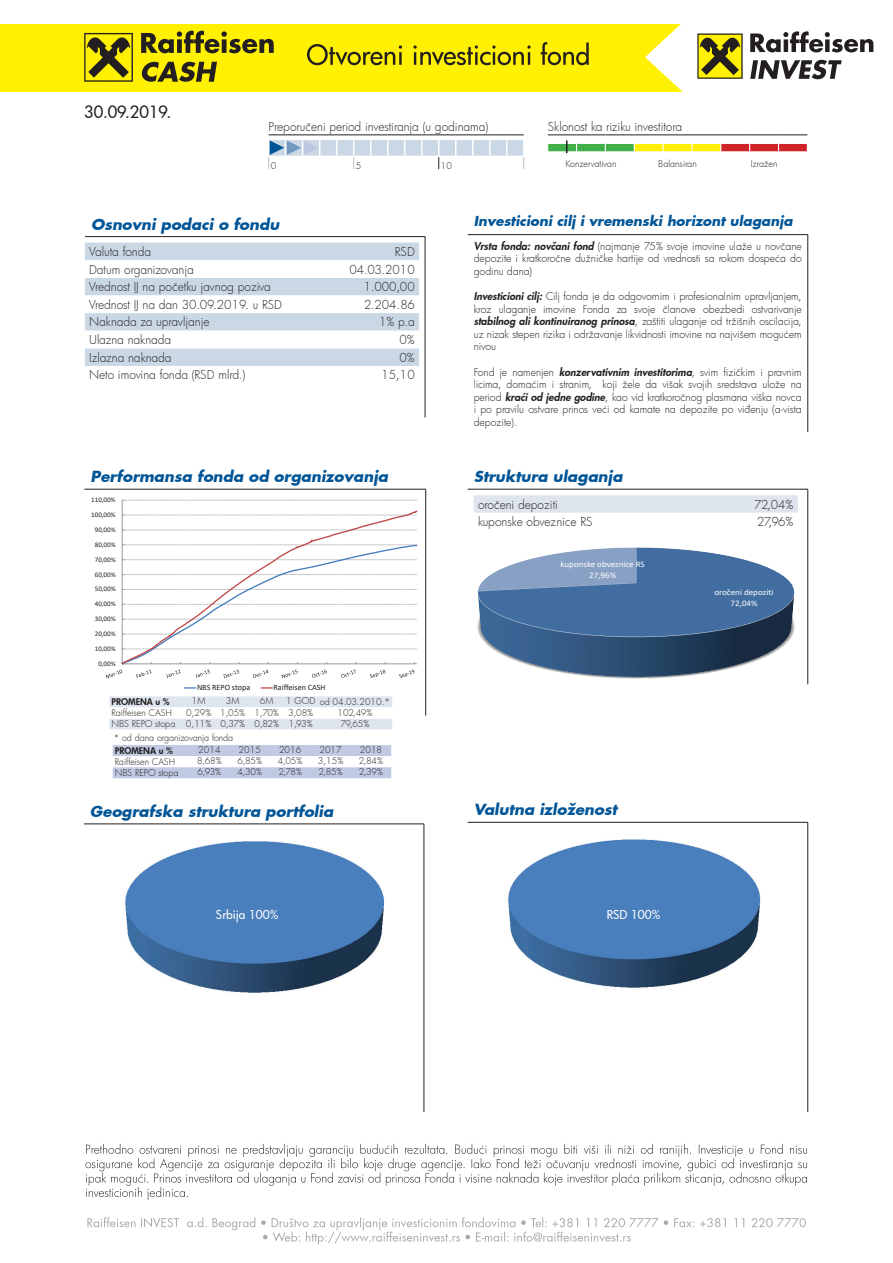
<style>
.page{position:relative;width:893px;height:1263px;background:#fff}
.page>*{position:absolute;margin:0;border:0;box-sizing:border-box;transform-origin:0 0}
.t1{font:500 16.5px "Futura";color:#231f20}
.t2{font:italic 700 15px "Futura CE";color:#005597}
.t3{font:italic 700 13.5px "Futura CE";color:#005597}
.t4{font:300 12px "Futura";letter-spacing:-.005em;color:#231f20}
.t5{font:500 12px "Futura";color:#fff}
.t6{font:300 10.5px/12.6px "Futura";color:#231f20;text-align:justify}
.t7{font:300 9px "Futura";color:#231f20}
.t8{font:800 9px "Futura";letter-spacing:-.005em;color:#231f20}
.t9{font:8.55px/10.4px "Calibri";color:#fff;text-align:center;scale:1.06 1}
.t10{font:8.4px "Calibri";color:#fff;scale:1.06 1}
.t11{font:8.1px "Calibri";color:#231f20}
.t12{font:7.05px "Calibri";color:#231f20}
.t13{font:6.9px "Calibri";color:#231f20}
.s1{font-family:"Futura CE";font-weight:800;font-style:italic}
</style>
<div class="page">
<hr style="left:85px;top:236px;width:340px;height:1px;background:#231f20">
<hr style="left:425px;top:237px;width:1px;height:180px;background:#231f20">
<svg style="left:85px;top:243px;width:334px;height:123px"></svg>
<hr style="left:468px;top:234px;width:340px;height:1px;background:#231f20">
<hr style="left:807px;top:235px;width:1px;height:197px;background:#231f20">
<hr style="left:84px;top:489px;width:342px;height:1px;background:#231f20">
<hr style="left:425px;top:489px;width:1px;height:227px;background:#231f20">
<svg style="left:122px;top:500px;width:295px;height:42px"></svg>
<svg style="left:106px;top:542px;width:311px;height:136px"></svg>
<svg style="left:185px;top:687px;width:11px;height:2px"></svg>
<svg style="left:261px;top:687px;width:11px;height:2px"></svg>
<hr style="left:468px;top:822px;width:340px;height:1px;background:#231f20">
<hr style="left:807px;top:822px;width:1px;height:290px;background:#231f20">
<img style="left:508px;top:839px;width:253px;height:149px">
<hr style="left:84px;top:824px;width:340px;height:1px;background:#231f20">
<hr style="left:424px;top:824px;width:1px;height:288px;background:#231f20">
<img style="left:125px;top:841px;width:259px;height:152px">
<hr style="left:468px;top:489px;width:340px;height:1px;background:#231f20">
<hr style="left:807px;top:489px;width:1px;height:195px;background:#231f20">
<div style="left:474px;top:495px;width:324px;height:18px;background:#dee5ef"></div>
<img style="left:477px;top:547px;width:318px;height:132px">
<svg style="left:85px;top:1144px;width:722px;height:56px"></svg>
<svg style="left:109px;top:696px;width:283px;height:82px"></svg>
<div style="left:0;top:24px;width:893px;height:67px;background:#fff101"></div>
<svg style="left:645px;top:24px;width:248px;height:252px"></svg>
<svg style="left:697px;top:33px;width:46px;height:46px"></svg>
<div style="left:699px;top:35px;width:42px;height:43px;background:#fff101"></div>
<svg style="left:700px;top:37px;width:40px;height:38px"></svg>
<svg style="left:750px;top:31px;width:123px;height:21px;background:#999798"></svg>
<svg style="left:750px;top:60px;width:92px;height:19px;background:#888686"></svg>
<svg style="left:87px;top:1217px;width:719px;height:28px"></svg>
<svg style="left:307px;top:42px;width:282px;height:23px"></svg>
<svg style="left:268px;top:135px;width:256px;height:34px"></svg>
<svg style="left:547px;top:135px;width:261px;height:18px"></svg>
<div style="left:84px;top:33px;width:49px;height:49px;background:#706915"></div>
<div style="left:85px;top:34px;width:47px;height:46px;background:#fff101"></div>
<svg style="left:87px;top:37px;width:43px;height:41px"></svg>
<svg style="left:141px;top:31px;width:133px;height:22px"></svg>
<svg style="left:142px;top:62px;width:75px;height:20px"></svg>
<h1 class="t1" style="left:84px;top:101px;width:89px">30.09.2019.</h1>
<p class="t4" style="left:269px;top:118px;width:221px">Preporučeni period investiranja (u godinama)</p>
<p class="t7" style="left:271px;top:160px;width:7px">0</p>
<p class="t7" style="left:356px;top:160px;width:7px">5</p>
<p class="t7" style="left:441px;top:160px;width:13px">10</p>
<p class="t4" style="left:548px;top:118px;width:136px">Sklonost ka riziku investitora</p>
<p class="t7" style="left:565px;top:158px;width:52px">Konzervativan</p>
<p class="t7" style="left:658px;top:158px;width:40px">Balansiran</p>
<p class="t7" style="left:751px;top:158px;width:28px">Izražen</p>
<h2 class="t2" style="left:91px;top:213px;width:190px">Osnovni podaci o fondu</h2>
<p class="t4" style="left:89px;top:243px;width:63px">Valuta fonda</p>
<p class="t4" style="left:395px;top:243px;width:21px">RSD</p>
<p class="t4" style="left:89px;top:261px;width:106px">Datum organizovanja</p>
<p class="t4" style="left:349px;top:261px;width:67px">04.03.2010</p>
<p class="t4" style="left:89px;top:279px;width:183px">Vrednost IJ na početku javnog poziva</p>
<p class="t4" style="left:364px;top:279px;width:53px">1.000,00</p>
<p class="t4" style="left:89px;top:296px;width:194px">Vrednost IJ na dan 30.09.2019. u RSD</p>
<p class="t4" style="left:364px;top:296px;width:52px">2.204.86</p>
<p class="t4" style="left:89px;top:314px;width:122px">Naknada za upravljanje</p>
<p class="t4" style="left:379px;top:314px;width:37px">1% p.a</p>
<p class="t4" style="left:89px;top:332px;width:84px">Ulazna naknada</p>
<p class="t4" style="left:399px;top:332px;width:17px">0%</p>
<p class="t4" style="left:89px;top:349px;width:84px">Izlazna naknada</p>
<p class="t4" style="left:399px;top:349px;width:17px">0%</p>
<p class="t4" style="left:89px;top:367px;width:158px">Neto imovina fonda (RSD mlrd.)</p>
<p class="t4" style="left:381px;top:367px;width:35px">15,10</p>
<h2 class="t2" style="left:90px;top:465px;width:299px">Performansa fonda od organizovanja</h2>
<p class="t12" style="left:91px;top:495px;width:26px">110,00%</p>
<p class="t13" style="left:91px;top:510px;width:26px">100,00%</p>
<p class="t13" style="left:95px;top:525px;width:22px">90,00%</p>
<p class="t13" style="left:95px;top:540px;width:22px">80,00%</p>
<p class="t13" style="left:95px;top:555px;width:22px">70,00%</p>
<p class="t13" style="left:95px;top:569px;width:22px">60,00%</p>
<p class="t12" style="left:95px;top:584px;width:22px">50,00%</p>
<p class="t13" style="left:95px;top:599px;width:22px">40,00%</p>
<p class="t13" style="left:95px;top:614px;width:22px">30,00%</p>
<p class="t13" style="left:95px;top:629px;width:22px">20,00%</p>
<p class="t13" style="left:95px;top:644px;width:22px">10,00%</p>
<p class="t13" style="left:98px;top:659px;width:19px">0,00%</p>
<p class="t11" style="left:197px;top:682px;width:55px">NBS REPO stopa</p>
<p class="t11" style="left:274px;top:682px;width:54px">Raiffeisen CASH</p>
<p class="t8" style="left:112px;top:696px;width:60px">PROMENA u %</p>
<p class="t7" style="left:192px;top:695px;width:15px">1M</p>
<p class="t7" style="left:226px;top:695px;width:15px">3M</p>
<p class="t7" style="left:260px;top:695px;width:15px">6M</p>
<p class="t7" style="left:286px;top:696px;width:105px">1 GOD od 04.03.2010.*</p>
<p class="t7" style="left:112px;top:707px;width:62px">Raiffeisen CASH</p>
<p class="t7" style="left:186px;top:707px;width:129px">0,29% 1,05% 1,70% 3,08%</p>
<p class="t7" style="left:337px;top:707px;width:37px">102,49%</p>
<p class="t7" style="left:112px;top:718px;width:203px">NBS REPO stopa 0,11% 0,37% 0,82% 1,93%</p>
<p class="t7" style="left:341px;top:718px;width:30px">79,65%</p>
<p class="t7" style="left:114px;top:731px;width:121px">* od dana organizovanja fonda</p>
<p class="t8" style="left:115px;top:744px;width:60px">PROMENA u %</p>
<p class="t7" style="left:198px;top:744px;width:24px">2014</p>
<p class="t7" style="left:239px;top:744px;width:24px">2015</p>
<p class="t7" style="left:279px;top:744px;width:24px">2016</p>
<p class="t7" style="left:319px;top:744px;width:24px">2017</p>
<p class="t7" style="left:360px;top:744px;width:24px">2018</p>
<p class="t7" style="left:115px;top:756px;width:62px">Raiffeisen CASH</p>
<p class="t7" style="left:197px;top:755px;width:26px">8,68%</p>
<p class="t7" style="left:238px;top:755px;width:26px">6,85%</p>
<p class="t7" style="left:278px;top:755px;width:26px">4,05%</p>
<p class="t7" style="left:318px;top:755px;width:27px">3,15%</p>
<p class="t7" style="left:359px;top:755px;width:26px">2,84%</p>
<p class="t7" style="left:115px;top:767px;width:65px">NBS REPO stopa</p>
<p class="t7" style="left:198px;top:766px;width:25px">6,93%</p>
<p class="t7" style="left:237px;top:766px;width:26px">4,30%</p>
<p class="t7" style="left:278px;top:766px;width:25px">2,78%</p>
<p class="t7" style="left:319px;top:766px;width:26px">2,85%</p>
<p class="t7" style="left:359px;top:766px;width:26px">2,39%</p>
<p class="t3" style="left:474px;top:211px;width:320px">Investicioni cilj i vremenski horizont ulaganja</p>
<p class="t6" style="left:474px;top:239px;width:330px"><span class="s1">Vrsta fonda: novčani fond</span> (najmanje 75% svoje imovine ulaže u novčane depozite i kratkoročne dužničke hartije od vrednosti sa rokom dospeća do godinu dana)</p>
<p class="t6" style="left:474px;top:290px;width:330px"><span class="s1">Investicioni cilj:</span> Cilj fonda je da odgovornim i profesionalnim upravljanjem, kroz ulaganje imovine Fonda za svoje članove obezbedi ostvarivanje <span class="s1">stabilnog ali kontinuiranog prinosa</span>, zaštiti ulaganje od tržišnih oscilacija, uz nizak stepen rizika i održavanje likvidnosti imovine na najvišem mogućem nivou</p>
<p class="t6" style="left:474px;top:365px;width:330px">Fond je namenjen <span class="s1">konzervativnim investitorima</span>, svim fizičkim i pravnim licima, domaćim i stranim, koji žele da višak svojih sredstava ulože na period <span class="s1">kraći od jedne godine</span>, kao vid kratkoročnog plasmana viška novca i po pravilu ostvare prinos veći od kamate na depozite po viđenju (a-vista depozite).</p>
<h2 class="t2" style="left:474px;top:465px;width:150px">Struktura ulaganja</h2>
<p class="t4" style="left:478px;top:496px;width:82px">oročeni depoziti</p>
<p class="t4" style="left:754px;top:496px;width:41px">72,04%</p>
<p class="t4" style="left:478px;top:514px;width:116px">kuponske obveznice RS</p>
<p class="t4" style="left:757px;top:514px;width:38px">27,96%</p>
<p class="t9" style="left:561px;top:559px;width:81px">kuponske obveznice RS<br>27,96%</p>
<p class="t9" style="left:714px;top:587px;width:57px">oročeni depoziti</p>
<p class="t10" style="left:731px;top:597px;width:27px">72,04%</p>
<h2 class="t2" style="left:90px;top:800px;width:245px">Geografska struktura portfolia</h2>
<h2 class="t2" style="left:474px;top:798px;width:145px">Valutna izloženost</h2>
<p class="t5" style="left:216px;top:906px;width:64px">Srbija 100%</p>
<p class="t5" style="left:607px;top:906px;width:55px">RSD 100%</p>
</div>
